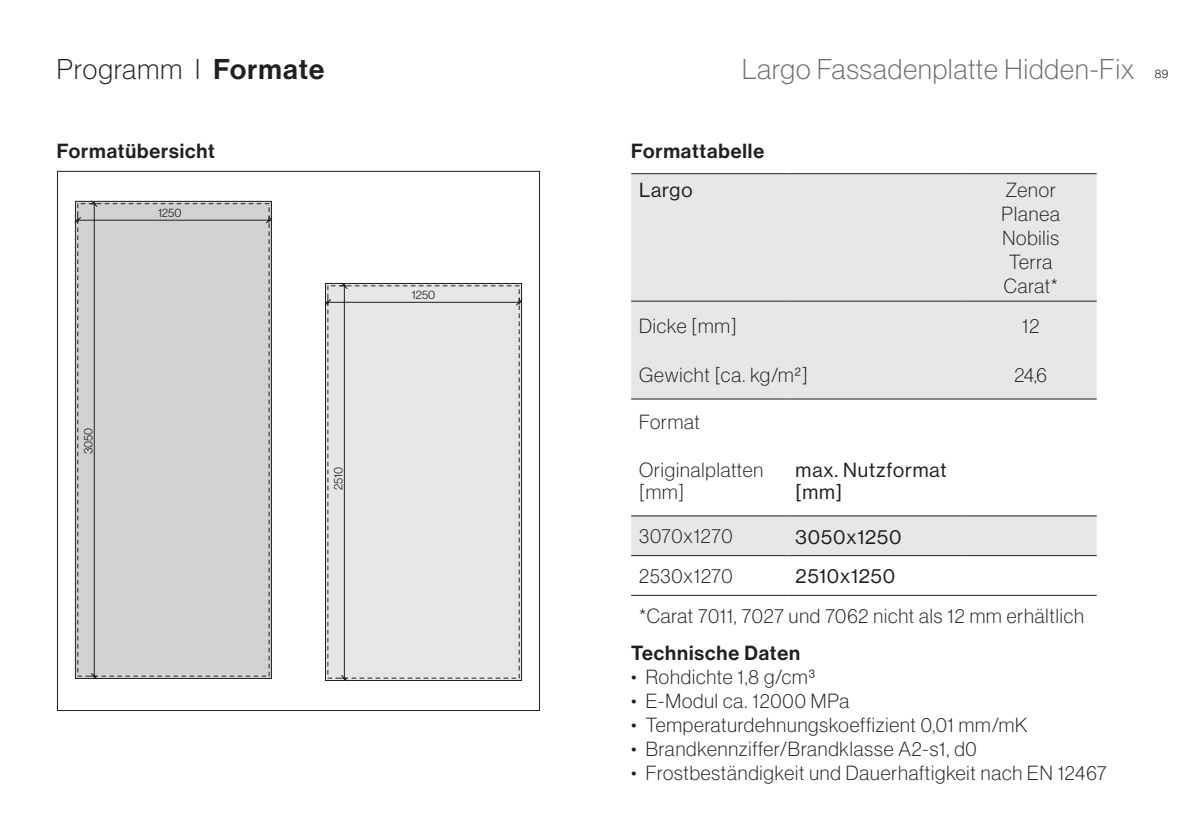
<style>
.page{position:relative;width:1191px;height:840px;background:#fff}
.page>*{position:absolute;margin:0;border:0;box-sizing:border-box;transform-origin:0 0}
.t1{font:28px "N Haas Grotesk DS Pro 35 X Lt";letter-spacing:.04em;color:#6c6d70}
.t2{font:28px "N Haas Grotesk DS Pro 35 X Lt";letter-spacing:.045em;color:#231f20}
.t3{font:20px/24px "N Haas Grotesk DS Pro 35 X Lt";letter-spacing:.045em;color:#231f20;text-align:center}
.t4{font:20px "N Haas Grotesk DS Pro 65 Md";letter-spacing:.045em;color:#231f20}
.t5{font:20px/22px "N Haas Grotesk DS Pro 55 Rg";letter-spacing:.045em;color:#231f20}
.t6{font:12px "N Haas Grotesk DS Pro 45 Lt";color:#231f20}
.s1{font-family:"N Haas Grotesk DS Pro 65 Md"}
</style>
<div class="page">
<svg style="left:631px;top:174px;width:465px;height:381px;fill:#e6e7e9"></svg>
<hr style="left:631px;top:173px;width:156px;height:1px;background:#231f20">
<hr style="left:787px;top:173px;width:178px;height:1px;background:#231f20">
<hr style="left:965px;top:173px;width:131px;height:1px;background:#231f20">
<hr style="left:631px;top:398px;width:156px;height:1px;background:#231f20">
<hr style="left:787px;top:398px;width:178px;height:1px;background:#231f20">
<hr style="left:965px;top:398px;width:131px;height:1px;background:#231f20">
<hr style="left:631px;top:515px;width:156px;height:1px;background:#231f20">
<hr style="left:787px;top:515px;width:178px;height:1px;background:#231f20">
<hr style="left:965px;top:515px;width:131px;height:1px;background:#231f20">
<hr style="left:631px;top:594px;width:156px;height:1px;background:#231f20">
<hr style="left:787px;top:594px;width:178px;height:1px;background:#231f20">
<hr style="left:965px;top:594px;width:131px;height:1px;background:#231f20">
<hr style="left:631px;top:555px;width:156px;height:1px;background:#231f20">
<hr style="left:787px;top:555px;width:178px;height:1px;background:#231f20">
<hr style="left:965px;top:555px;width:131px;height:1px;background:#231f20">
<hr style="left:631px;top:300px;width:156px;height:1px;background:#231f20">
<hr style="left:787px;top:300px;width:178px;height:1px;background:#231f20">
<hr style="left:965px;top:300px;width:131px;height:1px;background:#231f20">
<svg style="left:75px;top:200px;width:447px;height:480px"></svg>
<h1 class="t2" style="left:57px;top:53px;width:269px">Programm I <span class="s1">Formate</span></h1>
<h1 class="t1" style="left:742px;top:54px;width:394px">Largo Fassadenplatte Hidden-Fix</h1>
<p class="t6" style="left:1155px;top:67px;width:15px">89</p>
<p class="t4" style="left:57px;top:139px;width:159px">Formatübersicht</p>
<p class="t4" style="left:631px;top:139px;width:135px">Formattabelle</p>
<p class="t5" style="left:639px;top:179px;width:55px">Largo</p>
<p class="t3" style="left:1001px;top:178px;width:60px">Zenor<br>Planea<br>Nobilis<br>Terra<br>Carat*</p>
<p class="t3" style="left:639px;top:314px;width:99px">Dicke [mm]</p>
<p class="t3" style="left:1022px;top:314px;width:19px">12</p>
<p class="t3" style="left:639px;top:363px;width:170px">Gewicht [ca. kg/m²]</p>
<p class="t3" style="left:1014px;top:363px;width:34px">24,6</p>
<p class="t3" style="left:639px;top:410px;width:62px">Format</p>
<p class="t3" style="left:639px;top:458px;width:126px;line-height:22px;text-align:left">Originalplatten [mm]</p>
<p class="t5" style="left:795px;top:458px;width:152px">max. Nutzformat [mm]</p>
<p class="t3" style="left:639px;top:524px;width:95px">3070x1270</p>
<p class="t5" style="left:795px;top:525px;width:107px">3050x1250</p>
<p class="t3" style="left:639px;top:563px;width:95px">2530x1270</p>
<p class="t5" style="left:795px;top:565px;width:101px">2510x1250</p>
<p class="t3" style="left:639px;top:603px;width:446px">*Carat 7011, 7027 und 7062 nicht als 12 mm erhältlich</p>
<p class="t4" style="left:631px;top:641px;width:170px">Technische Daten</p>
<p class="t3" style="left:631px;top:664px;width:186px">• Rohdichte 1,8 g/cm³</p>
<p class="t3" style="left:631px;top:688px;width:219px">• E-Modul ca. 12000 MPa</p>
<p class="t3" style="left:631px;top:712px;width:398px">• Temperaturdehnungskoeffizient 0,01 mm/mK</p>
<p class="t3" style="left:631px;top:736px;width:347px">• Brandkennziffer/Brandklasse A2-s1, d0</p>
<p class="t3" style="left:631px;top:760px;width:477px">• Frostbeständigkeit und Dauerhaftigkeit nach EN 12467</p>
<p class="t6" style="left:158px;top:206px;width:25px">1250</p>
<p class="t6" style="left:412px;top:288px;width:25px">1250</p>
<p class="t6" style="left:81px;top:454px;width:28px;rotate:-90deg">3050</p>
<p class="t6" style="left:331px;top:490px;width:24px;rotate:-90deg">2510</p>
</div>
